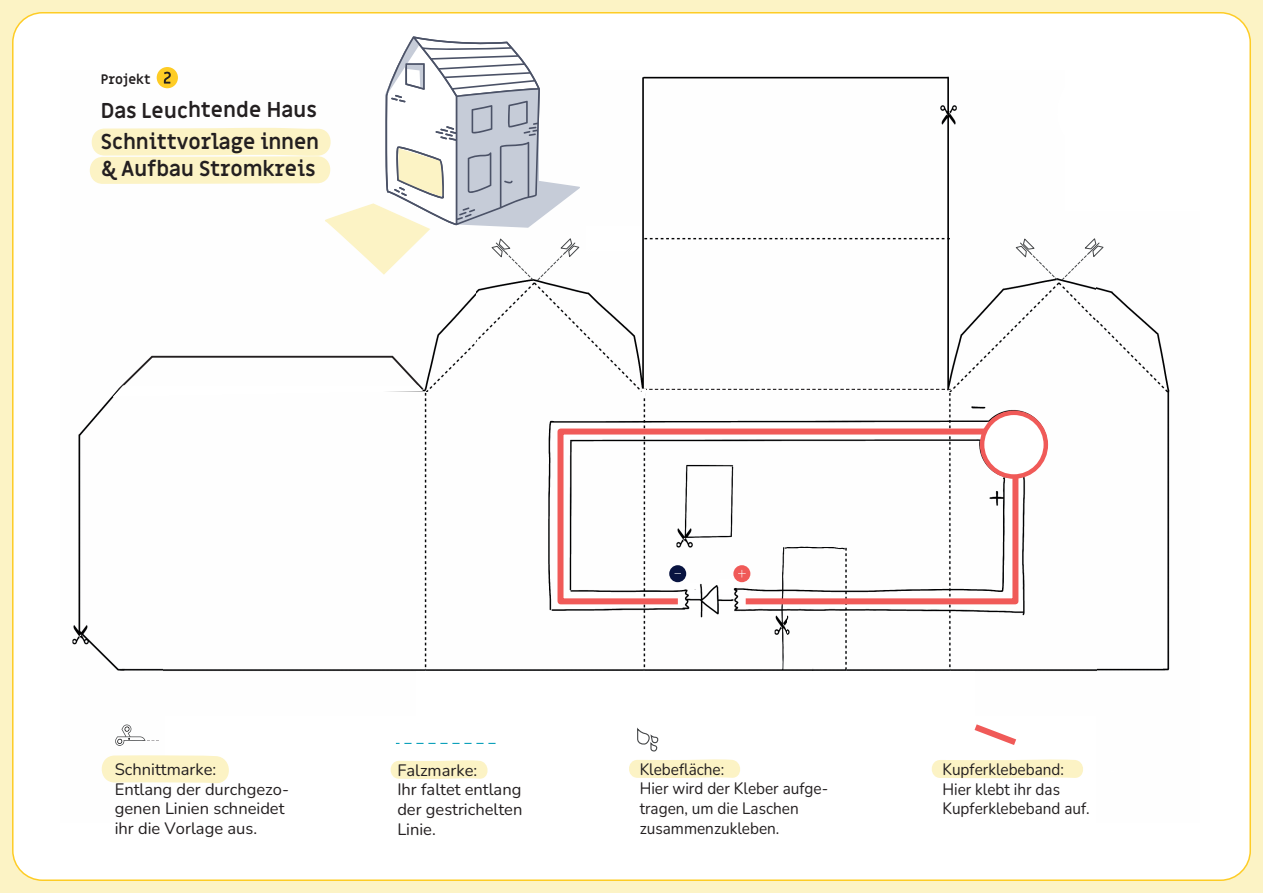
<style>
.page{position:relative;width:1263px;height:893px;background:#fcf3c5}
.page>*{position:absolute;margin:0;border:0;box-sizing:border-box;transform-origin:0 0}
.t1{font:700 21px/31.7px "Miriam Libre";letter-spacing:-.015em;color:#231f20}
.t2{font:200 16.5px/19.8px "Nunito";color:#231f20;scale:.93 1}
.t3{font:200 16.5px/19.8px "Nunito";color:#231f20}
.t4{font:700 13.5px "Miriam Libre";letter-spacing:-.005em;color:#231f20}
</style>
<div class="page">
<div style="left:13px;top:13px;width:1237px;height:867px;background:#fff;border-radius:30px"></div>
<img style="left:164px;top:76px;width:932px;height:595px">
<img style="left:72px;top:395px;width:92px;height:276px">
<img style="left:1096px;top:287px;width:74px;height:384px">
<svg style="left:944px;top:669px;width:13px;height:2px"></svg>
<svg style="left:840px;top:669px;width:13px;height:2px"></svg>
<svg style="left:637px;top:669px;width:14px;height:2px"></svg>
<svg style="left:419px;top:669px;width:13px;height:2px"></svg>
<svg style="left:1015px;top:238px;width:89px;height:42px"></svg>
<div style="left:982px;top:413px;width:64px;height:63px;background:#fff;border-radius:32px"></div>
<div style="left:980px;top:411px;width:68px;height:68px;border:4px solid #f05a58;border-radius:50%"></div>
<svg style="left:554px;top:426px;width:437px;height:181px"></svg>
<svg style="left:113px;top:355px;width:312px;height:42px"></svg>
<div style="left:586px;top:226px;width:56px;height:24px;background:#fff"></div>
<svg style="left:641px;top:389px;width:309px;height:7px"></svg>
<svg style="left:101px;top:755px;width:128px;height:28px;background:#fcf3c9"></svg>
<svg style="left:115px;top:724px;width:44px;height:22px"></svg>
<svg style="left:390px;top:760px;width:98px;height:19px;background:#fcf4ca"></svg>
<svg style="left:396px;top:743px;width:99px;height:1px"></svg>
<svg style="left:974px;top:724px;width:42px;height:21px"></svg>
<svg style="left:931px;top:759px;width:152px;height:19px;background:#fcf3c9"></svg>
<svg style="left:629px;top:759px;width:111px;height:19px;background:#fcf3c9"></svg>
<svg style="left:637px;top:728px;width:22px;height:23px"></svg>
<div style="left:669px;top:565px;width:17px;height:17px;background:#091441;border-radius:50%"></div>
<svg style="left:733px;top:565px;width:17px;height:17px"></svg>
<svg style="left:738px;top:470px;width:283px;height:137px"></svg>
<div style="left:719px;top:579px;width:14px;height:15px;background:#fff"></div>
<div style="left:686px;top:584px;width:12px;height:5px;background:#fff"></div>
<svg style="left:689px;top:589px;width:6px;height:9px"></svg>
<svg style="left:89px;top:36px;width:491px;height:244px"></svg>
<p class="t4" style="left:101px;top:71px;width:52px">Projekt</p>
<p class="t1" style="left:101px;top:95px;width:220px">Das Leuchtende Haus<br>Schnittvorlage innen</p>
<p class="t1" style="left:101px;top:154px;width:216px">&amp; Aufbau Stromkreis</p>
<p class="t2" style="left:640px;top:758px;width:204px">Klebefläche:<br>Hier wird der Kleber aufge&shy;tragen, um die Laschen zusammenzukleben.</p>
<p class="t3" style="left:115px;top:759px;width:176px">Schnittmarke:<br>Entlang der durchgezo&shy;genen Linien schneidet ihr die Vorlage aus.</p>
<p class="t3" style="left:397px;top:759px;width:127px">Falzmarke:<br>Ihr faltet entlang der gestrichelten<br>Linie.</p>
<p class="t2" style="left:942px;top:758px;width:160px">Kupferklebeband:<br>Hier klebt ihr das<br>Kupferklebeband auf.</p>
</div>
